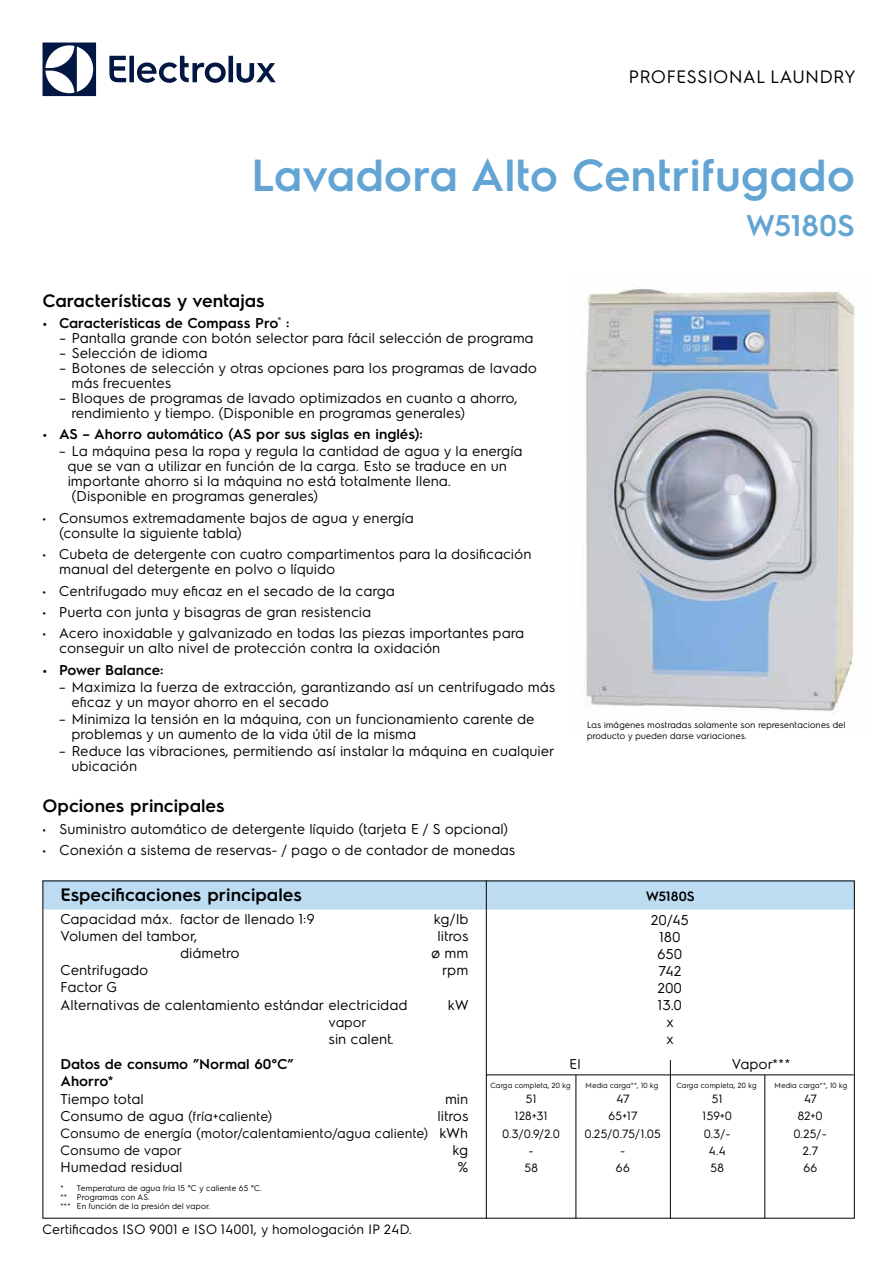
<style>
.page{position:relative;width:893px;height:1263px;background:#fff}
.page>*{position:absolute;margin:0;border:0;box-sizing:border-box;transform-origin:0 0}
.t1{font:600 45px "Electrolux Sans";color:#62a4d3}
.t2{font:600 30px "Electrolux Sans";color:#62a4d3}
.t3{font:600 18px "Electrolux Sans";color:#000}
.t4{font:18px "Electrolux Sans";color:#000}
.t5{font:14.25px/15px "Electrolux Sans";color:#000}
.t6{font:600 14.25px/17.1px "Electrolux Sans";color:#000}
.t7{font:13.5px/17.1px "Electrolux Sans";color:#000}
.t8{font:600 13.5px "Electrolux Sans";color:#000}
.t9{font:12px "Electrolux Sans";color:#000}
.t10{font:9px/10.8px "Electrolux Sans";color:#000}
.t11{font:8.25px/8.9px "Electrolux Sans";color:#000}
.t12{font:7.5px "Electrolux Sans";color:#000}
.s1{font-size:14.25px}
</style>
<div class="page">
<svg style="left:43px;top:43px;width:53px;height:53px"></svg>
<svg style="left:109px;top:56px;width:167px;height:27px"></svg>
<img style="left:586px;top:287px;width:269px;height:427px">
<div style="left:45px;top:882px;width:808px;height:27px;background:#bddbf1"></div>
<hr style="left:486px;top:880px;width:1px;height:338px;background:#000">
<hr style="left:486px;top:1074px;width:368px;height:1px;background:#000">
<hr style="left:575px;top:1075px;width:1px;height:143px;background:#000">
<hr style="left:670px;top:1060px;width:1px;height:158px;background:#000">
<hr style="left:764px;top:1075px;width:1px;height:143px;background:#000">
<p class="t4" style="left:629px;top:64px;width:229px">PROFESSIONAL LAUNDRY</p>
<h1 class="t1" style="left:251px;top:143px;width:605px">Lavadora Alto Centrifugado</h1>
<h2 class="t2" style="left:746px;top:204px;width:110px">W5180S</h2>
<p class="t3" style="left:43px;top:288px;width:224px">Características y ventajas</p>
<p class="t6" style="left:43px;top:313px;width:248px">• Características de Compass Pro<sup>®</sup> :</p>
<p class="t5" style="left:60px;top:329px;width:476px">– Pantalla grande con botón selector para fácil selección de programa</p>
<p class="t5" style="left:60px;top:344px;width:150px">– Selección de idioma</p>
<p class="t5" style="left:72px;top:359px;width:467px;text-indent:-12px">– Botones de selección y otras opciones para los programas de lavado más frecuentes</p>
<p class="t5" style="left:72px;top:389px;width:448px;text-indent:-12px">– Bloques de programas de lavado optimizados en cuanto a ahorro, rendimiento y tiempo. (Disponible en programas generales)</p>
<p class="t6" style="left:42px;top:425px;width:382px">• AS – Ahorro automático (AS por sus siglas en inglés):</p>
<p class="t5" style="left:68px;top:443px;width:457px;text-indent:-9px">– La máquina pesa la ropa y regula la cantidad de agua y la energía que se van a utilizar en función de la carga. Esto se traduce en un importante ahorro si la máquina no está totalmente llena. (Disponible en programas generales)</p>
<p class="t5" style="left:60px;top:509px;width:356px;text-indent:-17px">• Consumos extremadamente bajos de agua y energía (consulte la siguiente tabla)</p>
<p class="t5" style="left:60px;top:546px;width:474px;text-indent:-17px">• Cubeta de detergente con cuatro compartimentos para la dosificación manual del detergente en polvo o líquido</p>
<p class="t5" style="left:42px;top:582px;width:354px">• Centrifugado muy eficaz en el secado de la carga</p>
<p class="t5" style="left:42px;top:604px;width:331px">• Puerta con junta y bisagras de gran resistencia</p>
<p class="t5" style="left:60px;top:625px;width:466px;text-indent:-17px">• Acero inoxidable y galvanizado en todas las piezas importantes para conseguir un alto nivel de protección contra la oxidación</p>
<p class="t6" style="left:42px;top:660px;width:123px">• Power Balance:</p>
<p class="t5" style="left:72px;top:678px;width:485px;text-indent:-13px">– Maximiza la fuerza de extracción, garantizando así un centrifugado más eficaz y un mayor ahorro en el secado</p>
<p class="t5" style="left:72px;top:711px;width:465px;text-indent:-13px">– Minimiza la tensión en la máquina, con un funcionamiento carente de problemas y un aumento de la vida útil de la misma</p>
<p class="t5" style="left:72px;top:743px;width:484px;text-indent:-13px">– Reduce las vibraciones, permitiendo así instalar la máquina en cualquier ubicación</p>
<p class="t3" style="left:43px;top:793px;width:184px">Opciones principales</p>
<p class="t5" style="left:43px;top:820px;width:468px">• Suministro automático de detergente líquido (tarjeta E / S opcional)</p>
<p class="t5" style="left:43px;top:842px;width:475px">• Conexión a sistema de reservas- / pago o de contador de monedas</p>
<p class="t3" style="left:60px;top:881px;width:243px">Especificaciones principales</p>
<p class="t5" style="left:60px;top:910px;width:256px">Capacidad máx. factor de llenado 1:9</p>
<p class="t5" style="left:434px;top:910px;width:36px">kg/lb</p>
<p class="t5" style="left:60px;top:928px;width:139px">Volumen del tambor,</p>
<p class="t5" style="left:438px;top:928px;width:32px">litros</p>
<p class="t5" style="left:180px;top:945px;width:61px">diámetro</p>
<p class="t5" style="left:431px;top:945px;width:39px">ø mm</p>
<p class="t5" style="left:60px;top:962px;width:90px">Centrifugado</p>
<p class="t5" style="left:443px;top:962px;width:27px">rpm</p>
<p class="t5" style="left:60px;top:978px;width:349px;line-height:17.1px">Factor G<br>Alternativas de calentamiento estándar electricidad</p>
<p class="t5" style="left:448px;top:996px;width:22px">kW</p>
<p class="t7" style="left:329px;top:1012px;width:39px">vapor</p>
<p class="t5" style="left:329px;top:1030px;width:66px">sin calent.</p>
<p class="t10" style="left:587px;top:719px;width:260px">Las imágenes mostradas solamente son representaciones del producto y pueden darse variaciones.</p>
<p class="t8" style="left:646px;top:887px;width:50px">W5180S</p>
<p class="t5" style="left:651px;top:910px;width:40px;line-height:17.1px;text-align:center">20/45<br>180<br>650<br>742<br>200<br>13.0<br>x<br>x</p>
<p class="t6" style="left:60px;top:1055px;width:235px">Datos de consumo ”Normal 60°C”<br>Ahorro*</p>
<p class="t5" style="left:60px;top:1090px;width:85px">Tiempo total</p>
<p class="t5" style="left:445px;top:1090px;width:25px">min</p>
<p class="t7" style="left:60px;top:1106px;width:214px"><span class="s1">Consumo de agua</span> (fría+caliente)</p>
<p class="t5" style="left:438px;top:1107px;width:32px">litros</p>
<p class="t7" style="left:60px;top:1123px;width:410px">Consumo de energía (motor/calentamiento/agua caliente) <span class="s1">kWh<br></span>Consumo de vapor</p>
<p class="t5" style="left:453px;top:1141px;width:17px">kg</p>
<p class="t5" style="left:60px;top:1158px;width:124px">Humedad residual</p>
<p class="t5" style="left:458px;top:1158px;width:12px">%</p>
<p class="t11" style="left:60px;top:1183px;width:203px">* Temperatura de agua fría 15 °C y caliente 65 °C. ** Programas con AS.<br>*** En función de la presión del vapor.</p>
<p class="t7" style="left:42px;top:1220px;width:371px">Certificados ISO 9001 e ISO 14001, y homologación IP 24D.</p>
<p class="t5" style="left:569px;top:1056px;width:13px">El</p>
<p class="t5" style="left:732px;top:1056px;width:60px">Vapor***</p>
<p class="t12" style="left:490px;top:1080px;width:82px">Carga completa, 20 kg</p>
<p class="t12" style="left:586px;top:1080px;width:74px">Media carga**, 10 kg</p>
<p class="t12" style="left:676px;top:1080px;width:82px">Carga completa, 20 kg</p>
<p class="t12" style="left:775px;top:1080px;width:74px">Media carga**, 10 kg</p>
<p class="t9" style="left:526px;top:1091px;width:13px">51</p>
<p class="t9" style="left:616px;top:1091px;width:15px">47</p>
<p class="t9" style="left:712px;top:1091px;width:13px">51</p>
<p class="t9" style="left:804px;top:1091px;width:15px">47</p>
<p class="t9" style="left:515px;top:1108px;width:34px">128+31</p>
<p class="t9" style="left:608px;top:1108px;width:31px">65+17</p>
<p class="t9" style="left:703px;top:1108px;width:31px">159+0</p>
<p class="t9" style="left:798px;top:1108px;width:27px">82+0</p>
<p class="t9" style="left:503px;top:1125px;width:59px">0.3/0.9/2.0</p>
<p class="t9" style="left:585px;top:1125px;width:78px">0.25/0.75/1.05</p>
<p class="t9" style="left:704px;top:1125px;width:28px">0.3/-</p>
<p class="t9" style="left:794px;top:1125px;width:35px">0.25/-</p>
<p class="t9" style="left:529px;top:1142px;width:7px">-</p>
<p class="t9" style="left:620px;top:1142px;width:7px">-</p>
<p class="t9" style="left:709px;top:1142px;width:18px">4.4</p>
<p class="t9" style="left:803px;top:1142px;width:17px">2.7</p>
<p class="t9" style="left:524px;top:1159px;width:15px">58</p>
<p class="t9" style="left:616px;top:1159px;width:16px">66</p>
<p class="t9" style="left:710px;top:1159px;width:15px">58</p>
<p class="t9" style="left:803px;top:1159px;width:16px">66</p>
</div>
